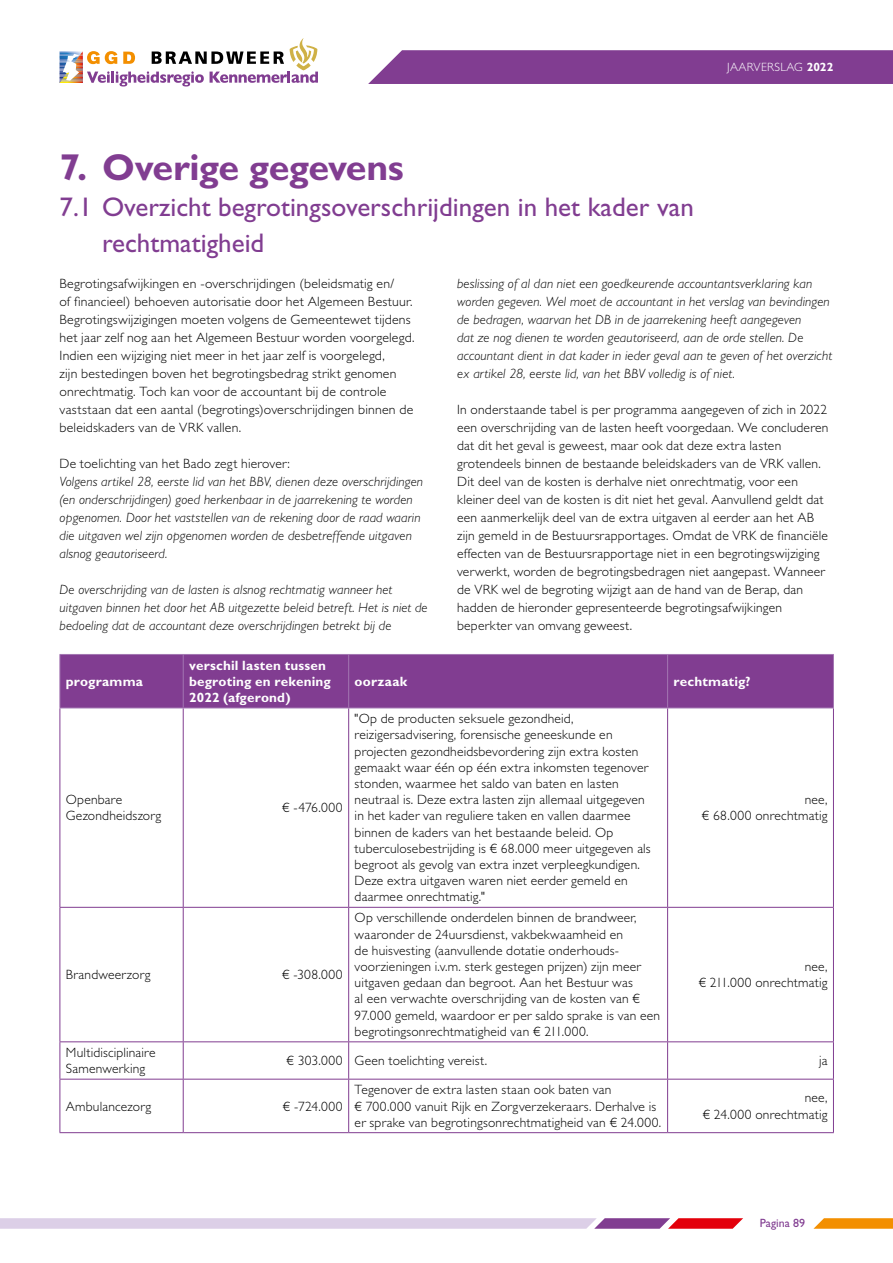
<style>
.page{position:relative;width:893px;height:1263px;background:#fff}
.page>*{position:absolute;margin:0;border:0;box-sizing:border-box;transform-origin:0 0}
.t1{font:700 37.5px "Gill Sans Std";letter-spacing:-.015em;color:#813d91}
.t2{font:27px/36px "Gill Sans Std";color:#813d91}
.t3{font:300 13.5px/16.2px "Gill Sans Std";letter-spacing:.015em;color:#000}
.t4{font:italic 300 13.5px/18px "Gill Sans Std";letter-spacing:.01em;color:#000}
.t5{font:700 13.5px/16.2px "Gill Sans Std";letter-spacing:.015em;color:#fff}
.t6{font:300 12px "Gill Sans Std";letter-spacing:.025em;color:#fff}
.t7{font:12px "Gill Sans Std";color:#813d91}
.s1{font-weight:700}
</style>
<div class="page">
<div style="left:61px;top:655px;width:772px;height:53px;background:#813d91"></div>
<hr style="left:183px;top:655px;width:1px;height:53px;background:#a376b2">
<hr style="left:348px;top:655px;width:1px;height:53px;background:#a376b2">
<hr style="left:667px;top:655px;width:1px;height:53px;background:#a376b2">
<hr style="left:183px;top:708px;width:1px;height:199px;background:#813d91">
<hr style="left:348px;top:708px;width:1px;height:199px;background:#813d91">
<hr style="left:667px;top:708px;width:1px;height:199px;background:#813d91">
<hr style="left:60px;top:907px;width:123px;height:1px;background:#813d91">
<hr style="left:183px;top:907px;width:166px;height:1px;background:#813d91">
<hr style="left:183px;top:908px;width:1px;height:133px;background:#813d91">
<hr style="left:349px;top:907px;width:319px;height:1px;background:#813d91">
<hr style="left:348px;top:908px;width:1px;height:133px;background:#813d91">
<hr style="left:668px;top:907px;width:166px;height:1px;background:#813d91">
<hr style="left:667px;top:908px;width:1px;height:133px;background:#813d91">
<hr style="left:60px;top:1041px;width:123px;height:1px;background:#813d91">
<hr style="left:183px;top:1041px;width:166px;height:1px;background:#813d91">
<hr style="left:183px;top:1042px;width:1px;height:37px;background:#813d91">
<hr style="left:349px;top:1041px;width:319px;height:1px;background:#813d91">
<hr style="left:348px;top:1042px;width:1px;height:37px;background:#813d91">
<hr style="left:668px;top:1041px;width:166px;height:1px;background:#813d91">
<hr style="left:667px;top:1042px;width:1px;height:37px;background:#813d91">
<hr style="left:60px;top:1079px;width:123px;height:1px;background:#813d91">
<hr style="left:183px;top:1079px;width:166px;height:1px;background:#813d91">
<hr style="left:183px;top:1079px;width:1px;height:53px;background:#813d91">
<hr style="left:349px;top:1079px;width:319px;height:1px;background:#813d91">
<hr style="left:348px;top:1079px;width:1px;height:53px;background:#813d91">
<hr style="left:668px;top:1079px;width:166px;height:1px;background:#813d91">
<hr style="left:667px;top:1079px;width:1px;height:53px;background:#813d91">
<hr style="left:60px;top:1132px;width:123px;height:1px;background:#813d91">
<hr style="left:183px;top:1132px;width:166px;height:1px;background:#813d91">
<hr style="left:349px;top:1132px;width:319px;height:1px;background:#813d91">
<hr style="left:668px;top:1132px;width:166px;height:1px;background:#813d91">
<hr style="left:60px;top:708px;width:1px;height:199px;background:#813d91">
<hr style="left:833px;top:708px;width:1px;height:199px;background:#813d91">
<hr style="left:60px;top:908px;width:1px;height:133px;background:#813d91">
<hr style="left:833px;top:908px;width:1px;height:133px;background:#813d91">
<hr style="left:60px;top:1042px;width:1px;height:37px;background:#813d91">
<hr style="left:833px;top:1042px;width:1px;height:37px;background:#813d91">
<hr style="left:60px;top:1079px;width:1px;height:53px;background:#813d91">
<hr style="left:833px;top:1079px;width:1px;height:53px;background:#813d91">
<hr style="left:60px;top:654px;width:123px;height:1px;background:#a376b2">
<hr style="left:60px;top:655px;width:1px;height:53px;background:#a376b2">
<hr style="left:183px;top:654px;width:166px;height:1px;background:#a376b2">
<hr style="left:349px;top:654px;width:319px;height:1px;background:#a376b2">
<hr style="left:668px;top:654px;width:166px;height:1px;background:#a376b2">
<hr style="left:833px;top:655px;width:1px;height:53px;background:#a376b2">
<hr style="left:60px;top:708px;width:123px;height:1px;background:#a376b2">
<hr style="left:183px;top:708px;width:166px;height:1px;background:#a376b2">
<hr style="left:349px;top:708px;width:319px;height:1px;background:#a376b2">
<hr style="left:668px;top:708px;width:166px;height:1px;background:#a376b2">
<svg style="left:813px;top:1218px;width:80px;height:11px"></svg>
<svg style="left:0;top:1218px;width:743px;height:11px;background:#d7b4cf"></svg>
<div style="left:368px;top:50px;width:525px;height:34px;background:#813d91"></div>
<svg style="left:60px;top:38px;width:258px;height:49px"></svg>
<p class="t6" style="left:727px;top:60px;width:108px">JAARVERSLAG <span class="s1">2022</span></p>
<h1 class="t1" style="left:60px;top:145px;width:346px">7. Overige gegevens</h1>
<h2 class="t2" style="left:102px;top:189px;width:593px;text-indent:-43px">7.1 Overzicht begrotingsoverschrijdingen in het kader van rechtmatigheid</h2>
<p class="t3" style="left:60px;top:275px;width:356px;line-height:18px">Begrotingsafwijkingen en -overschrijdingen (beleidsmatig en/<br>of financieel) behoeven autorisatie door het Algemeen Bestuur.<br>Begrotingswijzigingen moeten volgens de Gemeentewet tijdens het jaar zelf nog aan het Algemeen Bestuur worden voorgelegd.<br>Indien een wijziging niet meer in het jaar zelf is voorgelegd,<br>zijn bestedingen boven het begrotingsbedrag strikt genomen onrechtmatig. Toch kan voor de accountant bij de controle vaststaan dat een aantal (begrotings)overschrijdingen binnen de beleidskaders van de VRK vallen.</p>
<p class="t3" style="left:60px;top:456px;width:232px">De toelichting van het Bado zegt hierover:</p>
<p class="t4" style="left:60px;top:473px;width:365px">Volgens artikel 28, eerste lid van het BBV, dienen deze overschrijdingen (en onderschrijdingen) goed herkenbaar in de jaarrekening te worden opgenomen. Door het vaststellen van de rekening door de raad waarin die uitgaven wel zijn opgenomen worden de desbetreffende uitgaven alsnog geautoriseerd.</p>
<p class="t4" style="left:60px;top:581px;width:370px">De overschrijding van de lasten is alsnog rechtmatig wanneer het uitgaven binnen het door het AB uitgezette beleid betreft. Het is niet de bedoeling dat de accountant deze overschrijdingen betrekt bij de</p>
<p class="t4" style="left:457px;top:275px;width:376px">beslissing of al dan niet een goedkeurende accountantsverklaring kan worden gegeven. Wel moet de accountant in het verslag van bevindingen de bedragen, waarvan het DB in de jaarrekening heeft aangegeven<br>dat ze nog dienen te worden geautoriseerd, aan de orde stellen. De accountant dient in dat kader in ieder geval aan te geven of het overzicht ex artikel 28, eerste lid, van het BBV volledig is of niet.</p>
<p class="t3" style="left:457px;top:401px;width:373px;line-height:18px">In onderstaande tabel is per programma aangegeven of zich in 2022 een overschrijding van de lasten heeft voorgedaan. We concluderen dat dit het geval is geweest, maar ook dat deze extra lasten grotendeels binnen de bestaande beleidskaders van de VRK vallen.<br>Dit deel van de kosten is derhalve niet onrechtmatig, voor een kleiner deel van de kosten is dit niet het geval. Aanvullend geldt dat een aanmerkelijk deel van de extra uitgaven al eerder aan het AB zijn gemeld in de Bestuursrapportages. Omdat de VRK de financiële effecten van de Bestuursrapportage niet in een begrotingswijziging verwerkt, worden de begrotingsbedragen niet aangepast. Wanneer de VRK wel de begroting wijzigt aan de hand van de Berap, dan hadden de hieronder gepresenteerde begrotingsafwijkingen beperkter van omvang geweest.</p>
<p class="t5" style="left:66px;top:673px;width:79px">programma</p>
<p class="t5" style="left:189px;top:657px;width:143px">verschil lasten tussen begroting en rekening<br>2022 (afgerond)</p>
<p class="t5" style="left:355px;top:673px;width:54px">oorzaak</p>
<p class="t5" style="left:674px;top:673px;width:79px">rechtmatig?</p>
<p class="t3" style="left:66px;top:792px;width:97px">Openbare<br>Gezondheidszorg</p>
<p class="t3" style="left:282px;top:800px;width:62px">€ -476.000</p>
<p class="t3" style="left:355px;top:711px;width:298px">"Op de producten seksuele gezondheid, reizigersadvisering, forensische geneeskunde en projecten gezondheidsbevordering zijn extra kosten gemaakt waar één op één extra inkomsten tegenover stonden, waarmee het saldo van baten en lasten neutraal is. Deze extra lasten zijn allemaal uitgegeven in het kader van reguliere taken en vallen daarmee binnen de kaders van het bestaande beleid. Op tuberculosebestrijding is € 68.000 meer uitgegeven als begroot als gevolg van extra inzet verpleegkundigen.<br>Deze extra uitgaven waren niet eerder gemeld en daarmee onrechtmatig."</p>
<p class="t3" style="left:702px;top:792px;width:127px;text-align:right">nee,<br>€ 68.000 onrechtmatig</p>
<p class="t3" style="left:66px;top:967px;width:86px">Brandweerzorg</p>
<p class="t3" style="left:282px;top:967px;width:62px">€ -308.000</p>
<p class="t3" style="left:355px;top:910px;width:307px">Op verschillende onderdelen binnen de brandweer, waaronder de 24uursdienst, vakbekwaamheid en<br>de huisvesting (aanvullende dotatie onderhouds&shy;voorzieningen i.v.m. sterk gestegen prijzen) zijn meer uitgaven gedaan dan begroot. Aan het Bestuur was<br>al een verwachte overschrijding van de kosten van € 97.000 gemeld, waardoor er per saldo sprake is van een begrotingsonrechtmatigheid van € 211.000.</p>
<p class="t3" style="left:699px;top:958px;width:130px;text-align:right">nee,<br>€ 211.000 onrechtmatig</p>
<p class="t3" style="left:66px;top:1044px;width:91px">Multidisciplinaire<br>Samenwerking</p>
<p class="t3" style="left:287px;top:1053px;width:202px">€ 303.000 Geen toelichting vereist.</p>
<p class="t3" style="left:819px;top:1053px;width:10px">ja</p>
<p class="t3" style="left:66px;top:1098px;width:87px">Ambulancezorg</p>
<p class="t3" style="left:283px;top:1098px;width:61px">€ -724.000</p>
<p class="t3" style="left:355px;top:1082px;width:308px">Tegenover de extra lasten staan ook baten van<br>€ 700.000 vanuit Rijk en Zorgverzekeraars. Derhalve is er sprake van begrotingsonrechtmatigheid van € 24.000.</p>
<p class="t3" style="left:703px;top:1090px;width:126px;text-align:right">nee,<br>€ 24.000 onrechtmatig</p>
<p class="t7" style="left:760px;top:1216px;width:47px">Pagina 89</p>
</div>
